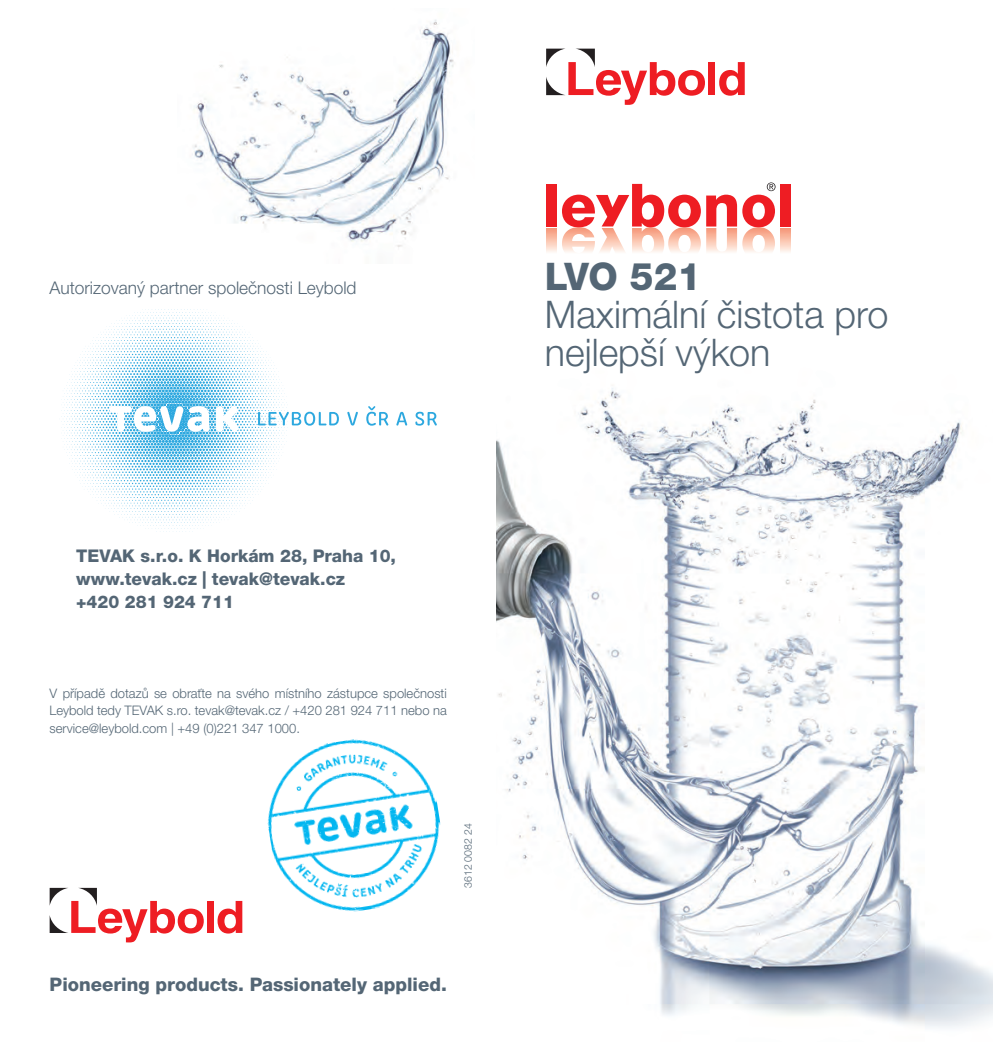
<style>
.page{position:relative;width:993px;height:1042px;background:#fff}
.page>*{position:absolute;margin:0;border:0;box-sizing:border-box;transform-origin:0 0}
.t1{font:300 38.15px/38.1px "Helvetica Neue LTW1 G";color:#546675}
.t2{font:800 38.15px "Helvetica Neue LTW1 G";letter-spacing:-.005em;color:#546675}
.t3{font:800 18.72px "Helvetica Neue LTW1 G";color:#546675}
.t4{font:800 17.5px/22.8px "Helvetica Neue LTW1 G";color:#546675}
.t5{font:300 17.5px "Helvetica Neue LTW1 G";color:#546675}
.t6{font:300 13.12px/17.5px "Helvetica Neue LTW1 G";color:#546675;text-align:justify}
.t7{font:300 10.5px "Helvetica Neue LTW1 G";color:#546675}
</style>
<div class="page">
<div style="left:546px;top:184px;width:10px;height:42px;background:#ee1d23"></div>
<div style="left:780px;top:184px;width:10px;height:42px;background:#ee1d23"></div>
<svg style="left:546px;top:228px;width:10px;height:24px"></svg>
<svg style="left:706px;top:195px;width:30px;height:57px"></svg>
<svg style="left:780px;top:228px;width:10px;height:24px"></svg>
<svg style="left:562px;top:184px;width:138px;height:68px"></svg>
<svg style="left:742px;top:182px;width:33px;height:70px"></svg>
<img style="left:496px;top:388px;width:496px;height:640px">
<div style="left:708px;top:62px;width:7px;height:33px;background:#ee1d23"></div>
<svg style="left:719px;top:62px;width:25px;height:34px"></svg>
<svg style="left:546px;top:49px;width:158px;height:56px"></svg>
<img style="left:192px;top:19px;width:262px;height:229px">
<div style="left:207px;top:901px;width:7px;height:32px;background:#ee1d23"></div>
<svg style="left:217px;top:901px;width:25px;height:32px"></svg>
<svg style="left:50px;top:888px;width:154px;height:54px"></svg>
<svg style="left:61px;top:309px;width:227px;height:220px"></svg>
<svg style="left:109px;top:406px;width:101px;height:26px"></svg>
<svg style="left:216px;top:406px;width:22px;height:26px"></svg>
<svg style="left:258px;top:412px;width:81px;height:14px"></svg>
<svg style="left:347px;top:412px;width:11px;height:13px"></svg>
<svg style="left:366px;top:406px;width:22px;height:20px"></svg>
<svg style="left:396px;top:412px;width:11px;height:13px"></svg>
<svg style="left:415px;top:412px;width:21px;height:14px"></svg>
<img style="left:267px;top:739px;width:174px;height:173px">
<h3 class="t5" style="left:50px;top:277px;width:308px">Autorizovaný partner společnosti Leybold</h3>
<h3 class="t4" style="left:76px;top:544px;width:321px">TEVAK s.r.o. K Horkám 28, Praha 10, www.tevak.cz | tevak@tevak.cz<br>+420 281 924 711</h3>
<p class="t6" style="left:50px;top:684px;width:398px">V případě dotazů se obraťte na svého místního zástupce společnosti Leybold tedy TEVAK s.ro. tevak@tevak.cz / +420 281 924 711 nebo na service@leybold.com | +49 (0)221 347 1000.</p>
<p class="t7" style="left:461px;top:888px;width:66px;rotate:-90deg">3612 0082 24</p>
<h2 class="t3" style="left:50px;top:973px;width:398px">Pioneering products. Passionately applied.</h2>
<h1 class="t2" style="left:544px;top:254px;width:158px">LVO 521</h1>
<h1 class="t1" style="left:544px;top:295px;width:345px">Maximální čistota pro nejlepší výkon</h1>
</div>
